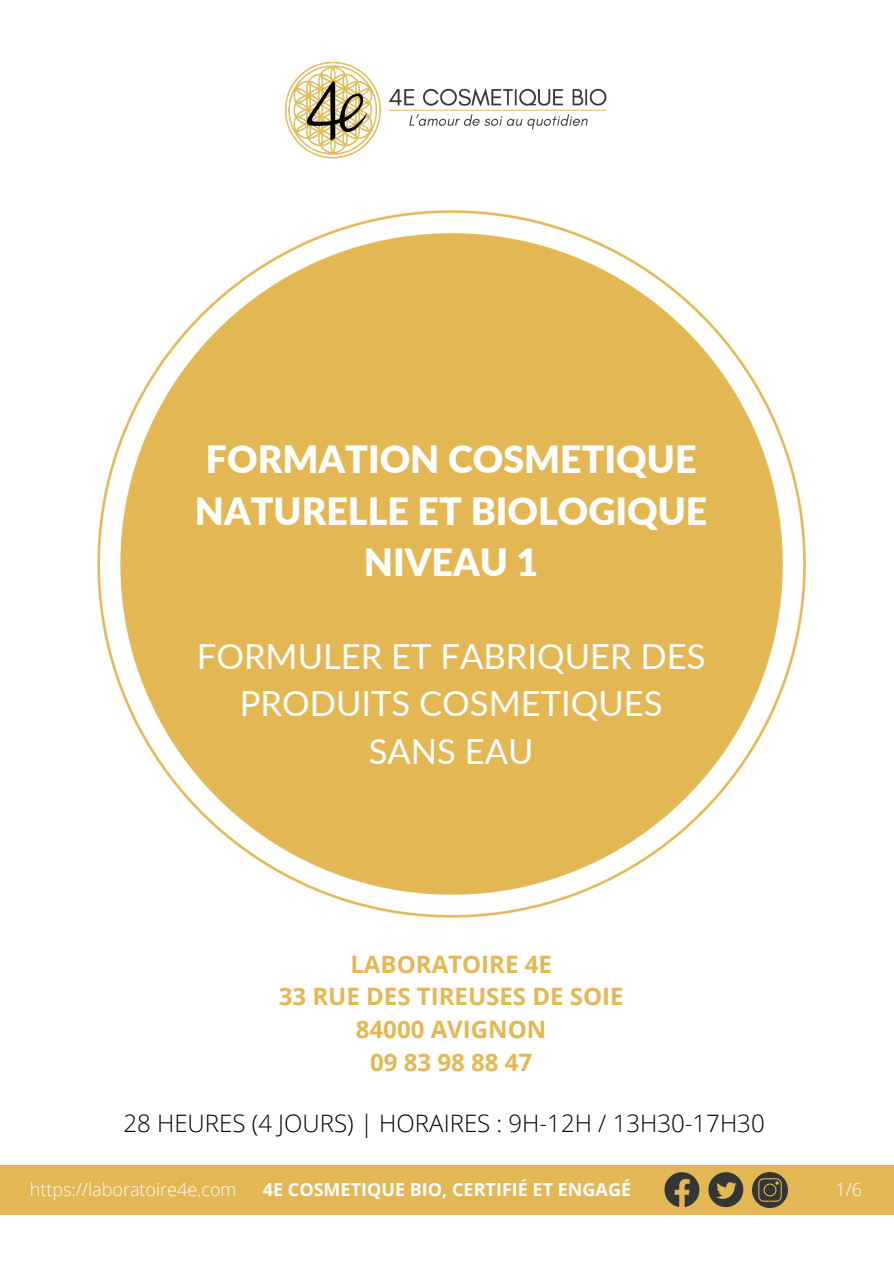
<style>
.page{position:relative;width:894px;height:1264px;background:#fff}
.page>*{position:absolute;margin:0;border:0;box-sizing:border-box;transform-origin:0 0}
.t1{font:900 37.5px/51.8px "Lato";color:#fff}
.t2{font:34.5px/47.2px "Lato";color:#fff;text-align:center}
.t3{font:700 24px "Open Sans";color:#e3b854}
.t4{font:300 24px "Open Sans";color:#000}
.t5{font:700 18px "Open Sans";color:#fff}
.t6{font:300 18px "Open Sans";color:#fff}
</style>
<div class="page">
<img style="left:284px;top:61px;width:323px;height:98px">
<img style="left:97px;top:210px;width:707px;height:707px">
<div style="left:0;top:1165px;width:893px;height:49px;background:#e3b854"></div>
<svg style="left:664px;top:1172px;width:35px;height:35px"></svg>
<svg style="left:708px;top:1172px;width:35px;height:35px"></svg>
<img style="left:752px;top:1172px;width:35px;height:35px">
<p class="t1" style="left:195px;top:432px;width:514px">FORMATION COSMETIQUE<br>NATURELLE ET BIOLOGIQUE</p>
<p class="t1" style="left:364px;top:536px;width:176px">NIVEAU 1</p>
<p class="t2" style="left:197px;top:632px;width:510px">FORMULER ET FABRIQUER DES<br>PRODUITS COSMETIQUES</p>
<p class="t2" style="left:368px;top:726px;width:166px">SANS EAU</p>
<p class="t3" style="left:350px;top:946px;width:203px">LABORATOIRE 4E</p>
<p class="t3" style="left:278px;top:979px;width:346px">33 RUE DES TIREUSES DE SOIE</p>
<p class="t3" style="left:356px;top:1012px;width:192px">84000 AVIGNON</p>
<p class="t3" style="left:370px;top:1044px;width:164px">09 83 98 88 47</p>
<p class="t4" style="left:123px;top:1106px;width:642px">28 HEURES (4 JOURS) | HORAIRES : 9H-12H / 13H30-17H30</p>
<p class="t6" style="left:30px;top:1177px;width:208px">https://laboratoire4e.com</p>
<p class="t5" style="left:263px;top:1177px;width:370px">4E COSMETIQUE BIO, CERTIFIÉ ET ENGAGÉ</p>
<p class="t6" style="left:835px;top:1177px;width:28px">1/6</p>
</div>
